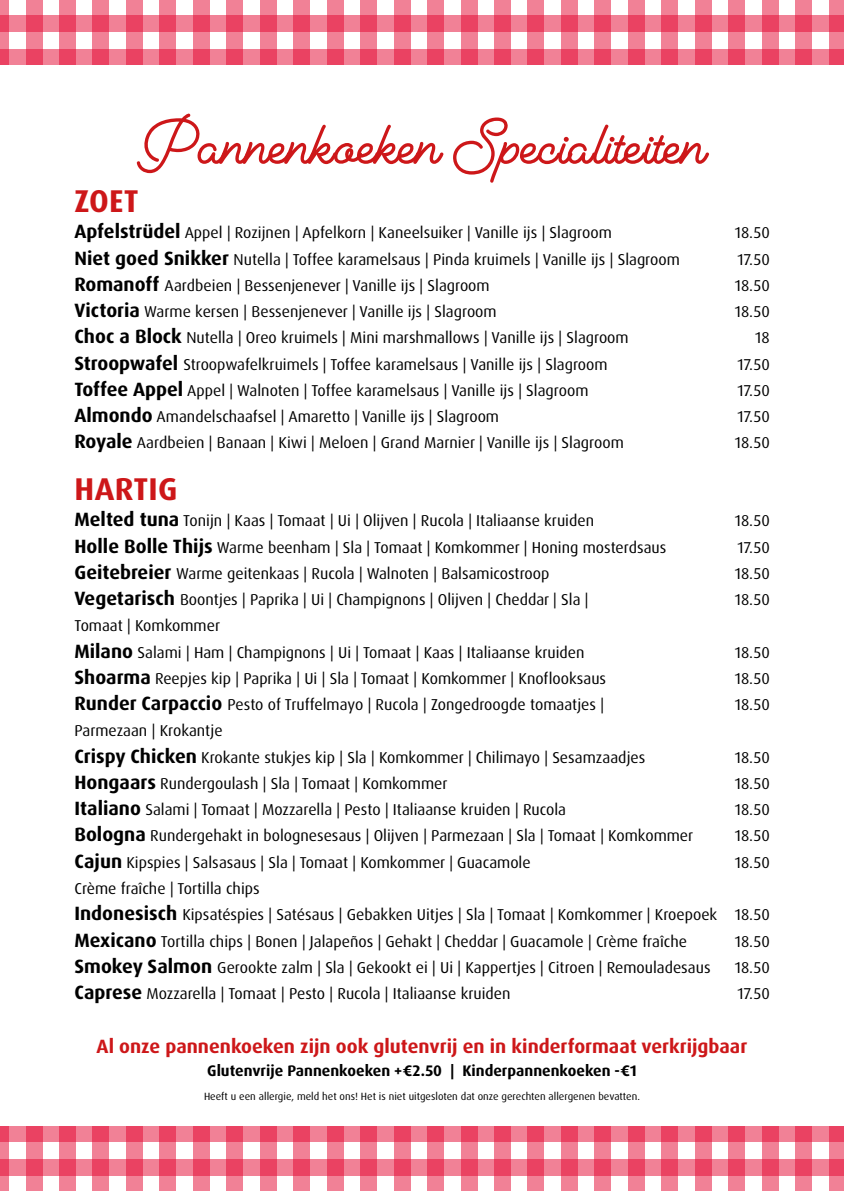
<style>
.page{position:relative;width:844px;height:1191px;background:#fff}
.page>*{position:absolute;margin:0;border:0;box-sizing:border-box;transform-origin:0 0}
.t1{font:700 83.65px "Cosmopolitan Script";color:#cd1719}
.t2{font:700 31.5px "Dax Pro";letter-spacing:.01em;color:#cd1719}
.t3{font:700 19.25px "Dax Pro";color:#cd1719}
.t4{font:15.75px/26.2px "Dax Pro";color:#000}
.t5{font:700 15.22px "Dax Pro";color:#000}
.t6{font:10.5px "Dax Pro";color:#000}
.s1{font-weight:700;font-size:19.25px}
</style>
<div class="page">
<div style="left:0;top:16px;width:843px;height:16px;background:#f18196"></div>
<div style="left:0;top:49px;width:843px;height:15px;background:#f18196"></div>
<svg style="left:0;top:0;width:9px;height:64px"></svg>
<svg style="left:26px;top:0;width:16px;height:64px"></svg>
<svg style="left:59px;top:0;width:17px;height:64px"></svg>
<svg style="left:93px;top:0;width:16px;height:64px"></svg>
<svg style="left:126px;top:0;width:17px;height:64px"></svg>
<svg style="left:159px;top:0;width:17px;height:64px"></svg>
<svg style="left:193px;top:0;width:16px;height:64px"></svg>
<svg style="left:226px;top:0;width:17px;height:64px"></svg>
<svg style="left:260px;top:0;width:16px;height:64px"></svg>
<svg style="left:293px;top:0;width:17px;height:64px"></svg>
<svg style="left:327px;top:0;width:16px;height:64px"></svg>
<svg style="left:360px;top:0;width:17px;height:64px"></svg>
<svg style="left:393px;top:0;width:17px;height:64px"></svg>
<svg style="left:427px;top:0;width:17px;height:64px"></svg>
<svg style="left:460px;top:0;width:17px;height:64px"></svg>
<svg style="left:494px;top:0;width:16px;height:64px"></svg>
<svg style="left:527px;top:0;width:17px;height:64px"></svg>
<svg style="left:561px;top:0;width:16px;height:64px"></svg>
<svg style="left:594px;top:0;width:17px;height:64px"></svg>
<svg style="left:627px;top:0;width:17px;height:64px"></svg>
<svg style="left:661px;top:0;width:17px;height:64px"></svg>
<svg style="left:694px;top:0;width:17px;height:64px"></svg>
<svg style="left:728px;top:0;width:16px;height:64px"></svg>
<svg style="left:761px;top:0;width:17px;height:64px"></svg>
<svg style="left:795px;top:0;width:16px;height:64px"></svg>
<svg style="left:828px;top:0;width:15px;height:64px"></svg>
<div style="left:0;top:1158px;width:843px;height:17px;background:#f18196"></div>
<div style="left:0;top:1126px;width:843px;height:16px;background:#f18196"></div>
<svg style="left:0;top:1126px;width:9px;height:65px"></svg>
<svg style="left:26px;top:1126px;width:16px;height:65px"></svg>
<svg style="left:59px;top:1126px;width:17px;height:65px"></svg>
<svg style="left:93px;top:1126px;width:16px;height:65px"></svg>
<svg style="left:126px;top:1126px;width:17px;height:65px"></svg>
<svg style="left:159px;top:1126px;width:17px;height:65px"></svg>
<svg style="left:193px;top:1126px;width:16px;height:65px"></svg>
<svg style="left:226px;top:1126px;width:17px;height:65px"></svg>
<svg style="left:260px;top:1126px;width:16px;height:65px"></svg>
<svg style="left:293px;top:1126px;width:17px;height:65px"></svg>
<svg style="left:327px;top:1126px;width:16px;height:65px"></svg>
<svg style="left:360px;top:1126px;width:17px;height:65px"></svg>
<svg style="left:393px;top:1126px;width:17px;height:65px"></svg>
<svg style="left:427px;top:1126px;width:17px;height:65px"></svg>
<svg style="left:460px;top:1126px;width:17px;height:65px"></svg>
<svg style="left:494px;top:1126px;width:16px;height:65px"></svg>
<svg style="left:527px;top:1126px;width:17px;height:65px"></svg>
<svg style="left:561px;top:1126px;width:16px;height:65px"></svg>
<svg style="left:594px;top:1126px;width:17px;height:65px"></svg>
<svg style="left:627px;top:1126px;width:17px;height:65px"></svg>
<svg style="left:661px;top:1126px;width:17px;height:65px"></svg>
<svg style="left:694px;top:1126px;width:17px;height:65px"></svg>
<svg style="left:728px;top:1126px;width:16px;height:65px"></svg>
<svg style="left:761px;top:1126px;width:17px;height:65px"></svg>
<svg style="left:795px;top:1126px;width:16px;height:65px"></svg>
<svg style="left:828px;top:1126px;width:15px;height:65px"></svg>
<h1 class="t1" style="left:138px;top:104px;width:569px">Pannenkoeken Specialiteiten</h1>
<h2 class="t2" style="left:75px;top:181px;width:66px">ZOET</h2>
<p class="t4" style="left:74px;top:220px;width:538px"><span class="s1">Apfelstrüdel</span> Appel | Rozijnen | Apfelkorn | Kaneelsuiker | Vanille ijs | Slagroom</p>
<p class="t4" style="left:734px;top:220px;width:37px">18.50</p>
<p class="t4" style="left:74px;top:246px;width:606px"><span class="s1">Niet goed Snikker</span> Nutella | Toffee karamelsaus | Pinda kruimels | Vanille ijs | Slagroom</p>
<p class="t4" style="left:737px;top:246px;width:34px">17.50</p>
<p class="t4" style="left:74px;top:272px;width:416px"><span class="s1">Romanoff</span> Aardbeien | Bessenjenever | Vanille ijs | Slagroom</p>
<p class="t4" style="left:734px;top:272px;width:37px">18.50</p>
<p class="t4" style="left:74px;top:298px;width:423px"><span class="s1">Victoria</span> Warme kersen | Bessenjenever | Vanille ijs | Slagroom</p>
<p class="t4" style="left:734px;top:298px;width:37px">18.50</p>
<p class="t4" style="left:74px;top:325px;width:555px"><span class="s1">Choc a Block</span> Nutella | Oreo kruimels | Mini marshmallows | Vanille ijs | Slagroom</p>
<p class="t4" style="left:755px;top:325px;width:16px">18</p>
<p class="t4" style="left:74px;top:351px;width:534px"><span class="s1">Stroopwafel</span> Stroopwafelkruimels | Toffee karamelsaus | Vanille ijs | Slagroom</p>
<p class="t4" style="left:737px;top:351px;width:34px">17.50</p>
<p class="t4" style="left:74px;top:377px;width:515px"><span class="s1">Toffee Appel</span> Appel | Walnoten | Toffee karamelsaus | Vanille ijs | Slagroom</p>
<p class="t4" style="left:737px;top:377px;width:34px">17.50</p>
<p class="t4" style="left:74px;top:403px;width:426px"><span class="s1">Almondo</span> Amandelschaafsel | Amaretto | Vanille ijs | Slagroom</p>
<p class="t4" style="left:737px;top:403px;width:34px">17.50</p>
<p class="t4" style="left:74px;top:430px;width:550px"><span class="s1">Royale</span> Aardbeien | Banaan | Kiwi | Meloen | Grand Marnier | Vanille ijs | Slagroom</p>
<p class="t4" style="left:734px;top:430px;width:37px">18.50</p>
<h2 class="t2" style="left:75px;top:469px;width:104px">HARTIG</h2>
<p class="t4" style="left:74px;top:508px;width:521px"><span class="s1">Melted tuna</span> Tonijn | Kaas | Tomaat | Ui | Olijven | Rucola | Italiaanse kruiden</p>
<p class="t4" style="left:734px;top:508px;width:37px">18.50</p>
<p class="t4" style="left:74px;top:534px;width:593px"><span class="s1">Holle Bolle Thijs</span> Warme beenham | Sla | Tomaat | Komkommer | Honing mosterdsaus</p>
<p class="t4" style="left:737px;top:534px;width:34px">17.50</p>
<p class="t4" style="left:74px;top:560px;width:476px"><span class="s1">Geitebreier</span> Warme geitenkaas | Rucola | Walnoten | Balsamicostroop</p>
<p class="t4" style="left:734px;top:560px;width:37px">18.50</p>
<p class="t4" style="left:74px;top:586px;width:515px"><span class="s1">Vegetarisch</span> Boontjes | Paprika | Ui | Champignons | Olijven | Cheddar | Sla |</p>
<p class="t4" style="left:734px;top:586px;width:37px">18.50</p>
<p class="t4" style="left:74px;top:613px;width:511px">Tomaat | Komkommer<br><span class="s1">Milano</span> Salami | Ham | Champignons | Ui | Tomaat | Kaas | Italiaanse kruiden</p>
<p class="t4" style="left:734px;top:639px;width:37px">18.50</p>
<p class="t4" style="left:74px;top:665px;width:533px"><span class="s1">Shoarma</span> Reepjes kip | Paprika | Ui | Sla | Tomaat | Komkommer | Knoflooksaus</p>
<p class="t4" style="left:734px;top:665px;width:37px">18.50</p>
<p class="t4" style="left:74px;top:691px;width:531px"><span class="s1">Runder Carpaccio</span> Pesto of Truffelmayo | Rucola | Zongedroogde tomaatjes |</p>
<p class="t4" style="left:734px;top:691px;width:37px">18.50</p>
<p class="t4" style="left:74px;top:718px;width:572px">Parmezaan | Krokantje<br><span class="s1">Crispy Chicken</span> Krokante stukjes kip | Sla | Komkommer | Chilimayo | Sesamzaadjes</p>
<p class="t4" style="left:734px;top:744px;width:37px">18.50</p>
<p class="t4" style="left:74px;top:770px;width:374px"><span class="s1">Hongaars</span> Rundergoulash | Sla | Tomaat | Komkommer</p>
<p class="t4" style="left:734px;top:770px;width:37px">18.50</p>
<p class="t4" style="left:74px;top:796px;width:493px"><span class="s1">Italiano</span> Salami | Tomaat | Mozzarella | Pesto | Italiaanse kruiden | Rucola</p>
<p class="t4" style="left:734px;top:796px;width:37px">18.50</p>
<p class="t4" style="left:74px;top:823px;width:620px"><span class="s1">Bologna</span> Rundergehakt in bolognesesaus | Olijven | Parmezaan | Sla | Tomaat | Komkommer</p>
<p class="t4" style="left:734px;top:823px;width:37px">18.50</p>
<p class="t4" style="left:74px;top:849px;width:457px"><span class="s1">Cajun</span> Kipspies | Salsasaus | Sla | Tomaat | Komkommer | Guacamole</p>
<p class="t4" style="left:734px;top:849px;width:37px">18.50</p>
<p class="t4" style="left:74px;top:875px;width:696px">Crème fraîche | Tortilla chips<br><span class="s1">Indonesisch</span> Kipsatéspies | Satésaus | Gebakken Uitjes | Sla | Tomaat | Komkommer | Kroepoek 18.50<br><span class="s1">Mexicano</span> Tortilla chips | Bonen | Jalapeños | Gehakt | Cheddar | Guacamole | Crème fraîche</p>
<p class="t4" style="left:734px;top:928px;width:37px">18.50</p>
<p class="t4" style="left:74px;top:954px;width:637px"><span class="s1">Smokey Salmon</span> Gerookte zalm | Sla | Gekookt ei | Ui | Kappertjes | Citroen | Remouladesaus</p>
<p class="t4" style="left:734px;top:954px;width:37px">18.50</p>
<p class="t4" style="left:74px;top:980px;width:437px"><span class="s1">Caprese</span> Mozzarella | Tomaat | Pesto | Rucola | Italiaanse kruiden</p>
<p class="t4" style="left:737px;top:980px;width:34px">17.50</p>
<p class="t3" style="left:97px;top:1034px;width:652px">Al onze pannenkoeken zijn ook glutenvrij en in kinderformaat verkrijgbaar</p>
<p class="t5" style="left:207px;top:1061px;width:431px">Glutenvrije Pannenkoeken +€2.50 | Kinderpannenkoeken -€1</p>
<p class="t6" style="left:204px;top:1089px;width:437px">Heeft u een allergie, meld het ons! Het is niet uitgesloten dat onze gerechten allergenen bevatten.</p>
</div>
